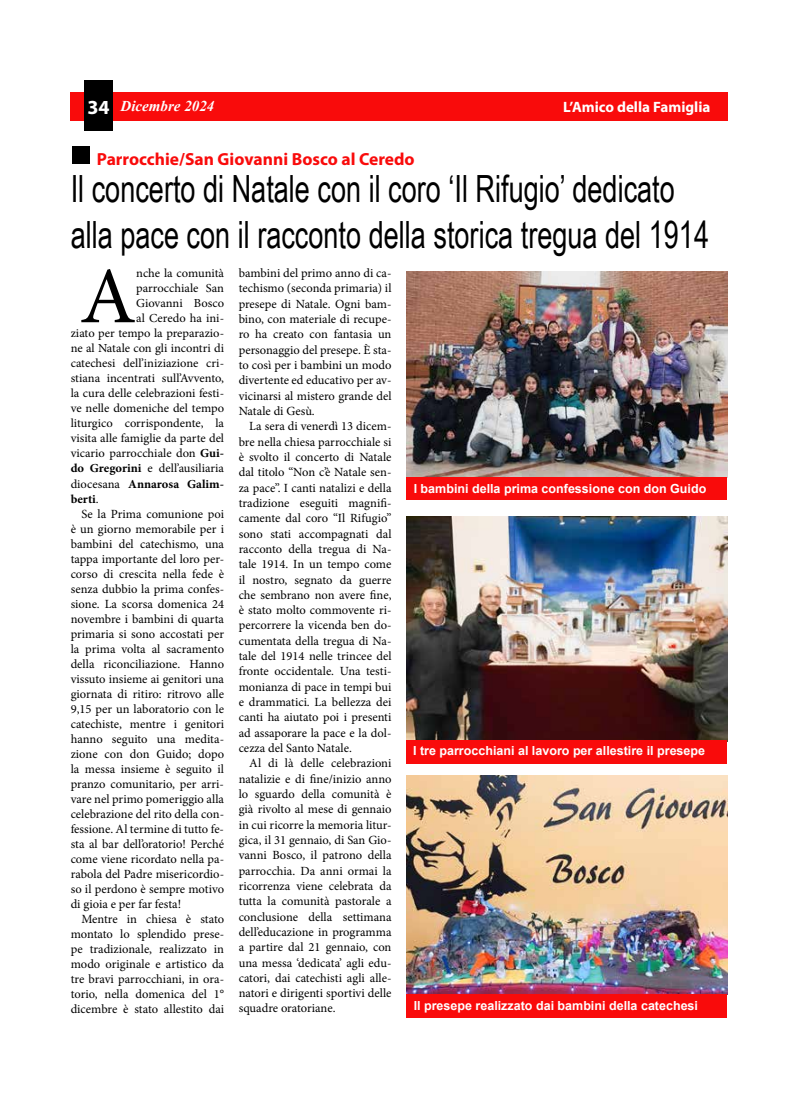
<style>
.page{position:relative;width:798px;height:1099px;background:#fff}
.page>*{position:absolute;margin:0;border:0;box-sizing:border-box;transform-origin:0 0}
.t1{font:80.12px "Minion Pro";color:#000}
.t2{font:37.5px/45px "Arial Narrow";color:#000;scale:.88 1}
.t3{font:700 20px "Myriad Pro";color:#fff}
.t4{font:700 17.5px "Myriad Pro";color:#f90b0b}
.t5{font:italic 700 15px "Times New Roman";color:#fff}
.t6{font:700 15px "Myriad Pro";color:#fff}
.t7{font:12.5px/15.2px "Minion Pro";color:#000;text-align:justify}
.t8{font:700 12.5px "Arial";color:#fff}
.t9{font:12.25px "Minion Pro";color:#000}
.t10{font:700 12.25px "Minion Pro";color:#000}
.s1{color:#000}
.s2{font-weight:700}
.s3{font-weight:400}
</style>
<div class="page">
<img style="left:406px;top:271px;width:320px;height:206px">
<div style="left:406px;top:477px;width:320px;height:23px;background:#f90b0b"></div>
<div style="left:72px;top:146px;width:18px;height:18px;background:#000"></div>
<div style="left:70px;top:92px;width:657px;height:28px;background:#f90b0b"></div>
<div style="left:84px;top:80px;width:29px;height:50px;background:#000"></div>
<img style="left:406px;top:776px;width:320px;height:218px">
<div style="left:406px;top:994px;width:320px;height:24px;background:#f90b0b"></div>
<img style="left:406px;top:516px;width:320px;height:223px">
<div style="left:406px;top:739px;width:320px;height:24px;background:#f90b0b"></div>
<h3 class="t3" style="left:87px;top:94px;width:24px">34</h3>
<p class="t5" style="left:120px;top:96px;width:95px">Gennaio 2024<span class="s1">3</span></p>
<p class="t5" style="left:120px;top:96px;width:95px">Dicembre 2024</p>
<p class="t6" style="left:563px;top:97px;width:149px">L’Amico della Famiglia</p>
<h3 class="t4" style="left:97px;top:147px;width:319px">Parrocchie/San Giovanni Bosco al Ceredo</h3>
<h2 class="t2" style="left:71px;top:165px;width:726px">Il concerto di Natale con il coro ‘Il Rifugio’ dedicato alla pace con il racconto della storica tregua del 1914</h2>
<h1 class="t1" style="left:80px;top:243px;width:58px">A</h1>
<p class="t9" style="left:136px;top:265px;width:89px">nche la comunità</p>
<p class="t7" style="left:238px;top:265px;width:154px">bambini del primo anno di ca&shy;techismo (seconda primaria) il presepe di Natale. Ogni bam&shy;bino, con materiale di recupe&shy;ro ha creato con fantasia un personaggio del presepe. È sta&shy;to così per i bambini un modo divertente ed educativo per av&shy;vicinarsi al mistero grande del Natale di Gesù.</p>
<p class="t7" style="left:238px;top:419px;width:154px;text-indent:11px">La sera di venerdì 13 dicem&shy;bre nella chiesa parrocchiale si è svolto il concerto di Natale dal titolo “Non c’è Natale sen&shy;za pace”. I canti natalizi e della tradizione eseguiti magnifi&shy;camente dal coro “Il Rifugio” sono stati accompagnati dal racconto della tregua di Na&shy;tale 1914. In un tempo come il nostro, segnato da guerre che sembrano non avere fine, è stato molto commovente ri&shy;percorrere la vicenda ben do&shy;cumentata della tregua di Na&shy;tale del 1914 nelle trincee del fronte occidentale. Una testi&shy;monianza di pace in tempi bui e drammatici. La bellezza dei canti ha aiutato poi i presenti ad assaporare la pace e la dol&shy;cezza del Santo Natale.</p>
<p class="t7" style="left:238px;top:755px;width:154px;text-indent:11px">Al di là delle celebrazioni natalizie e di fine/inizio anno lo sguardo della comunità è già rivolto al mese di gennaio in cui ricorre la memoria litur&shy;gica, il 31 gennaio, di San Gio&shy;vanni Bosco, il patrono della parrocchia. Da anni ormai la ricorrenza viene celebrata da tutta la comunità pastorale a conclusione della settimana dell’educazione in programma a partire dal 21 gennaio, con una messa ‘dedicata’ agli edu&shy;catori, dai catechisti agli alle&shy;natori e dirigenti sportivi delle squadre oratoriane.</p>
<p class="t9" style="left:136px;top:280px;width:89px">parrocchiale San</p>
<p class="t9" style="left:136px;top:295px;width:89px">Giovanni Bosco</p>
<p class="t9" style="left:136px;top:310px;width:89px">al Ceredo ha ini-</p>
<p class="t9" style="left:71px;top:325px;width:155px">ziato per tempo la preparazio-</p>
<p class="t9" style="left:71px;top:340px;width:155px">ne al Natale con gli incontri di</p>
<p class="t9" style="left:71px;top:355px;width:155px">catechesi dell’iniziazione cri-</p>
<p class="t9" style="left:71px;top:370px;width:155px">stiana incentrati sull’Avvento,</p>
<p class="t9" style="left:71px;top:385px;width:155px">la cura delle celebrazioni festi-</p>
<p class="t9" style="left:71px;top:400px;width:155px">ve nelle domeniche del tempo</p>
<p class="t9" style="left:71px;top:415px;width:155px">liturgico corrispondente, la</p>
<p class="t9" style="left:71px;top:430px;width:155px">visita alle famiglie da parte del</p>
<p class="t9" style="left:71px;top:445px;width:155px">vicario parrocchiale don <span class="s2">Gui-</span></p>
<p class="t9" style="left:71px;top:460px;width:155px"><span class="s2">do Gregorini</span> e dell’ausiliaria</p>
<p class="t10" style="left:71px;top:475px;width:155px"><span class="s3">diocesana</span> Annarosa Galim-</p>
<p class="t10" style="left:71px;top:490px;width:30px">berti<span class="s3">.</span></p>
<p class="t7" style="left:71px;top:506px;width:155px;text-indent:11px">Se la Prima comunione poi è un giorno memorabile per i bambini del catechismo, una tappa importante del loro per&shy;corso di crescita nella fede è senza dubbio la prima confes&shy;sione. La scorsa domenica 24 novembre i bambini di quarta primaria si sono accostati per la prima volta al sacramento della riconciliazione. Hanno vissuto insieme ai genitori una giornata di ritiro: ritrovo alle 9,15 per un laboratorio con le catechiste, mentre i genitori hanno seguito una medita&shy;zione con don Guido; dopo la messa insieme è seguito il pranzo comunitario, per arri&shy;vare nel primo pomeriggio alla celebrazione del rito della con&shy;fessione. Al termine di tutto fe&shy;sta al bar dell’oratorio! Perché come viene ricordato nella pa&shy;rabola del Padre misericordio&shy;so il perdono è sempre motivo di gioia e per far festa!</p>
<p class="t7" style="left:71px;top:911px;width:155px;text-indent:11px">Mentre in chiesa è stato montato lo splendido prese&shy;pe tradizionale, realizzato in modo originale e artistico da tre bravi parrocchiani, in ora&shy;torio, nella domenica del 1° dicembre è stato allestito dai</p>
<p class="t8" style="left:413px;top:480px;width:294px">I bambini della prima confessione con don Guido</p>
<p class="t8" style="left:413px;top:742px;width:293px">I tre parrocchiani al lavoro per allestire il presepe</p>
<p class="t8" style="left:413px;top:997px;width:286px">Il presepe realizzato dai bambini della catechesi</p>
</div>
